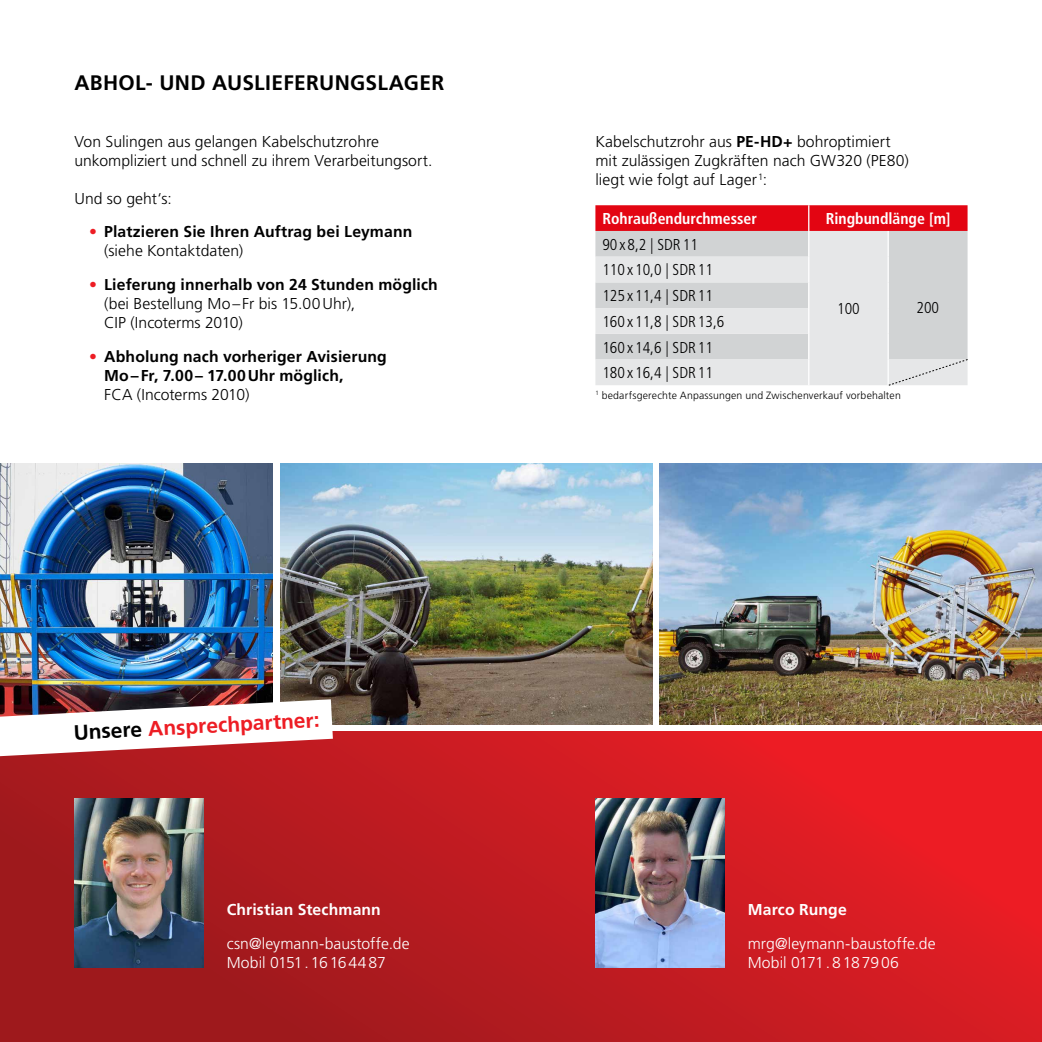
<style>
.page{position:relative;width:1042px;height:1042px;background:#fff}
.page>*{position:absolute;margin:0;border:0;box-sizing:border-box;transform-origin:0 0}
.t1{font:700 21px "Frutiger LT Std";letter-spacing:.015em;color:#000}
.t2{font:700 21px "Frutiger LT Std";color:#ed1d24}
.t3{font:300 15.75px/18.9px "Frutiger LT Std";color:#000}
.t4{font:700 15.75px/18.9px "Frutiger LT Std";letter-spacing:.01em;color:#000}
.t5{font:300 condensed 15.75px/25.7px "Frutiger LT Std";color:#000}
.t6{font:300 15.75px/18.9px "Frutiger LT Std";color:#fff}
.t7{font:700 condensed 15.75px "Frutiger LT Std";color:#fff}
.t8{font:700 15.75px "Frutiger LT Std";letter-spacing:.01em;color:#fff}
.t9{font:300 10.5px "Frutiger LT Std";letter-spacing:.015em;color:#000}
.s1{font-weight:300;color:#ed1d24}
.s2{font-weight:300}
.s3{color:#ed1d24}
.s4{font-weight:700}
.s5{color:#000}
</style>
<div class="page">
<svg style="left:0;top:732px;width:1042px;height:310px;background:#c31b21"></svg>
<img style="left:74px;top:799px;width:129px;height:168px">
<img style="left:595px;top:799px;width:129px;height:168px">
<svg style="left:595px;top:205px;width:372px;height:180px;background:#ddbfc1"></svg>
<img style="left:280px;top:464px;width:372px;height:260px">
<img style="left:660px;top:464px;width:382px;height:260px">
<img style="left:0;top:464px;width:273px;height:235px">
<svg style="left:0;top:699px;width:333px;height:57px"></svg>
<h1 class="t1" style="left:74px;top:71px;width:371px">Abhol- und Auslieferungslager</h1>
<p class="t3" style="left:74px;top:132px;width:360px">Von Sulingen aus gelangen Kabelschutzrohre unkompliziert und schnell zu ihrem Verarbeitungsort.</p>
<p class="t3" style="left:74px;top:189px;width:99px">Und so geht‘s:</p>
<p class="t4" style="left:104px;top:222px;width:310px;text-indent:-15px"><span class="s1">•</span> Platzieren Sie Ihren Auftrag bei Leymann <span class="s2">(siehe Kontaktdaten)</span></p>
<p class="t3" style="left:104px;top:275px;width:335px;text-indent:-15px"><span class="s3">•</span> <span class="s4">Lieferung innerhalb von 24 Stunden möglich </span>(bei Bestellung Mo–Fr bis 15.00Uhr),<br>CIP (Incoterms 2010)</p>
<p class="t4" style="left:104px;top:347px;width:284px;text-indent:-15px"><span class="s1">•</span> Abholung nach vorheriger Avisierung<br>Mo– Fr, 7.00– 17.00 U hr möglich,</p>
<p class="t3" style="left:104px;top:385px;width:147px">FCA (Incoterms 2010)</p>
<h1 class="t2" style="left:73px;top:720px;width:248px;rotate:-3deg"><span class="s5">Unsere</span> Ansprechpartner:</h1>
<p class="t8" style="left:227px;top:900px;width:156px">Christian Stechmann</p>
<p class="t6" style="left:227px;top:934px;width:184px">csn@leymann-baustoffe.de<br>Mobil 0151.16164487</p>
<p class="t3" style="left:595px;top:132px;width:315px">Kabelschutzrohr aus <span class="s4">PE-HD+</span> bohroptimiert mit zulässigen Zugkräften nach GW320 (PE80) liegt wie folgt auf Lager<sup>1</sup>:</p>
<p class="t7" style="left:602px;top:209px;width:156px">Rohraußendurchmesser</p>
<p class="t7" style="left:826px;top:209px;width:126px">Ringbundlänge [m]</p>
<p class="t5" style="left:602px;top:232px;width:97px">90 x 8,2 | SDR11</p>
<p class="t5" style="left:602px;top:257px;width:124px">110 x 10,0 | SDR 11<br>125 x 11,4 | SDR 11<br>160 x 11,8 | SDR 13,6<br>160 x 14,6 | SDR 11<br>180 x 16,4 | SDR 11</p>
<p class="t9" style="left:595px;top:389px;width:307px"><sup>1</sup> bedarfsgerechte Anpassungen und Zwischenverkauf vorbehalten</p>
<p class="t5" style="left:837px;top:296px;width:24px">100</p>
<p class="t5" style="left:916px;top:295px;width:24px">200</p>
<p class="t8" style="left:748px;top:900px;width:101px">Marco Runge</p>
<p class="t6" style="left:748px;top:934px;width:189px">mrg@leymann-baustoffe.de<br>Mobil 0171.8187906</p>
</div>
